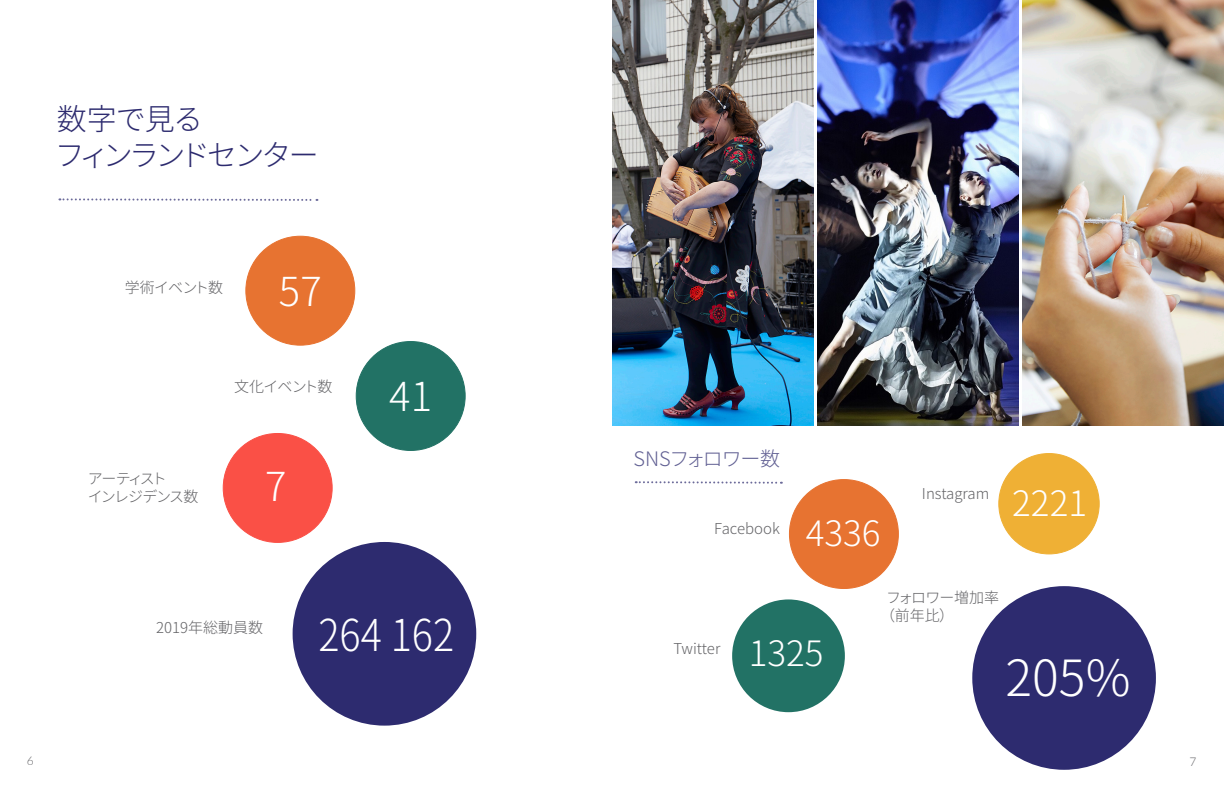
<style>
.page{position:relative;width:1224px;height:792px;background:#fff}
.page>*{position:absolute;margin:0;border:0;box-sizing:border-box;transform-origin:0 0}
.TOCJP{font:300 50px "Noto Sans CJ Kjp";color:#fff}
.TOCJP-2{font:300 44px "Noto Sans CJ Kjp";color:#fff;scale:.9 1}
.TOCJP-3{font:300 40px "Noto Sans CJ Kjp";color:#fff}
.TOCJP-4{font:300 35px "Noto Sans CJ Kjp";color:#fff}
.HEADINGJP{font:300 30px "Noto Sans CJ Kjp";letter-spacing:-.12em;color:#2d2b6f}
.HEADINGJP-2{font:300 30px "Noto Sans CJ Kjp";letter-spacing:-.1em;color:#2d2b6f}
.HEADERJP{font:300 20px "Noto Sans CJ Kjp";letter-spacing:-.065em;color:#616093}
.HEADERJP-2{font:300 15px "Noto Sans CJ Kjp";color:#636366}
.HEADERJP-3{font:300 15px "Noto Sans CJ Kjp";letter-spacing:-.02em;color:#636366}
.HEADERJP-4{font:300 15px "Noto Sans CJ Kjp";letter-spacing:-.06em;color:#636366}
.HEADERJP-5{font:300 15px "Noto Sans CJ Kjp";letter-spacing:-.05em;color:#636366}
.HEADERJP-6{font:300 15px "Noto Sans CJ Kjp";letter-spacing:-.09em;color:#636366}
.t1{font:300 12px "Lato";color:#636366}
</style>
<div class="page">
<div style="left:999px;top:454px;width:100px;height:100px;background:#efb035;border-radius:50%"></div>
<div style="left:223px;top:433px;width:109px;height:109px;background:#fa5046;border-radius:50%"></div>
<div style="left:356px;top:342px;width:109px;height:108px;background:#227265;border-radius:50%"></div>
<div style="left:246px;top:236px;width:109px;height:109px;background:#e77331;border-radius:50%"></div>
<div style="left:789px;top:480px;width:109px;height:109px;background:#e77331;border-radius:50%"></div>
<div style="left:972px;top:586px;width:184px;height:184px;background:#2d2b6f;border-radius:50%"></div>
<div style="left:293px;top:542px;width:183px;height:184px;background:#2d2b6f;border-radius:50%"></div>
<div style="left:732px;top:599px;width:113px;height:113px;background:#227265;border-radius:50%"></div>
<img style="left:1023px;top:0;width:201px;height:425px">
<img style="left:817px;top:0;width:202px;height:425px">
<img style="left:612px;top:0;width:201px;height:425px">
<svg style="left:59px;top:198px;width:258px;height:3px"></svg>
<svg style="left:636px;top:481px;width:146px;height:3px"></svg>
<p class="HEADINGJP-2" style="left:57px;top:102px;width:148px">数字で見る</p>
<p class="HEADINGJP" style="left:55px;top:138px;width:266px">フィンランドセンター</p>
<p class="HEADERJP-4" style="left:125px;top:279px;width:100px">学術イベント数</p>
<p class="TOCJP-3" style="left:279px;top:269px;width:44px">57</p>
<p class="HEADERJP-4" style="left:234px;top:378px;width:100px">文化イベント数</p>
<p class="HEADERJP-3" style="left:88px;top:470px;width:80px">アーティスト</p>
<p class="HEADERJP-6" style="left:88px;top:488px;width:112px">インレジデンス数</p>
<p class="TOCJP-3" style="left:265px;top:464px;width:23px">7</p>
<p class="TOCJP-3" style="left:389px;top:374px;width:44px">41</p>
<p class="HEADERJP-2" style="left:156px;top:619px;width:109px">2019年総動員数</p>
<p class="TOCJP-2" style="left:318px;top:610px;width:153px">264 162</p>
<p class="HEADERJP" style="left:634px;top:448px;width:148px">SNSフォロワー数</p>
<p class="HEADERJP-2" style="left:714px;top:520px;width:67px">Facebook</p>
<p class="TOCJP-4" style="left:806px;top:513px;width:76px">4336</p>
<p class="HEADERJP-2" style="left:922px;top:485px;width:69px">Instagram</p>
<p class="TOCJP-4" style="left:1012px;top:483px;width:76px">2221</p>
<p class="HEADERJP-3" style="left:673px;top:640px;width:48px">Twitter</p>
<p class="TOCJP-4" style="left:749px;top:633px;width:76px">1325</p>
<p class="HEADERJP-5" style="left:886px;top:589px;width:115px">フォロワー増加率</p>
<p class="HEADERJP-3" style="left:880px;top:607px;width:75px">（前年比）</p>
<p class="TOCJP" style="left:1005px;top:650px;width:127px">205%</p>
<p class="t1" style="left:27px;top:752px;width:8px">6</p>
<p class="t1" style="left:1190px;top:753px;width:8px">7</p>
</div>
